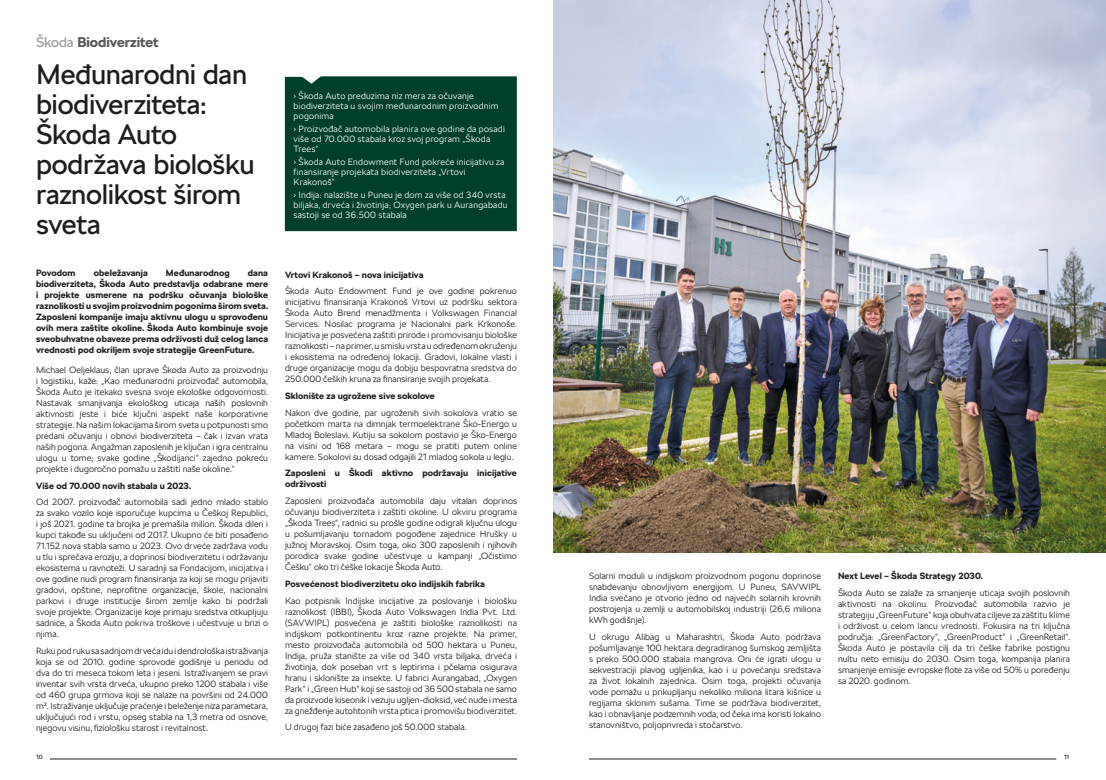
<style>
.page{position:relative;width:1106px;height:780px;background:#fff}
.page>*{position:absolute;margin:0;border:0;box-sizing:border-box;transform-origin:0 0}
.t1{font:28px/30px "SKODA Next";letter-spacing:-.01em;color:#1d1d1b}
.t2{font:700 14px "SKODA Next";color:#575756}
.t3{font:300 9px/11px "SKODA Next";letter-spacing:.005em;color:#1d1d1b;text-align:justify}
.t4{font:700 9px/11px "SKODA Next";letter-spacing:.01em;color:#1d1d1b;text-align:justify}
.t5{font:300 9px/10px "SKODA Next";letter-spacing:.025em;color:#fff}
.t6{font:6px "SKODA Next";color:#1d1d1b}
.s1{font-weight:400;color:#9d9d9d}
</style>
<div class="page">
<hr style="left:589px;top:758px;width:467px;height:1px;background:#1d1d1b">
<hr style="left:50px;top:758px;width:467px;height:1px;background:#1d1d1b">
<div style="left:285px;top:76px;width:232px;height:155px;background:#003f2a"></div>
<img style="left:553px;top:0;width:553px;height:552px">
<h2 class="t2" style="left:36px;top:33px;width:124px"><span class="s1">Škoda</span> Biodiverzitet</h2>
<h1 class="t1" style="left:36px;top:59px;width:220px">Međunarodni dan biodiverziteta:<br>Škoda Auto podržava biološku raznolikost širom sveta</h1>
<p class="t4" style="left:36px;top:267px;width:41px">Povodom</p>
<p class="t4" style="left:94px;top:267px;width:55px">obeležavanja</p>
<p class="t4" style="left:166px;top:267px;width:65px">Međunarodnog</p>
<p class="t4" style="left:36px;top:267px;width:233px;text-indent:212px">dana biodiverziteta, Škoda Auto predstavlja odabrane mere i projekte usmerene na podršku očuvanja biološke raznolikosti u svojim proizvodnim pogonima širom sveta.<br>Zaposleni kompanije imaju aktivnu ulogu u sprovođenu ovih mera zaštite okoline. Škoda Auto kombinuje svoje sveobuhvatne obaveze prema održivosti duž celog lanca vrednosti pod okriljem svoje strategije GreenFuture.</p>
<p class="t3" style="left:36px;top:364px;width:233px">Michael Oeljeklaus, član uprave Škoda Auto za proizvodnju i logistiku, kaže: „Kao međunarodni proizvođač automobila, Škoda Auto je itekako svesna svoje ekološke odgovornosti.<br>Nastavak smanjivanja ekološkog uticaja naših poslovnih aktivnosti jeste i biće ključni aspekt naše korporativne strategije. Na našim lokacijama širom sveta u potpunosti smo predani očuvanju i obnovi biodiverziteta – čak i izvan vrata naših pogona. Angažman zaposlenih je ključan i igra centralnu ulogu u tome; svake godine „Škodijanci“ zajedno pokreću projekte i dugoročno pomažu u zaštiti naše okoline.“</p>
<p class="t4" style="left:36px;top:480px;width:157px">Više od 70.000 novih stabala u 2023.</p>
<p class="t3" style="left:36px;top:496px;width:233px">Od 2007. proizvođač automobila sadi jedno mlado stablo za svako vozilo koje isporučuje kupcima u Češkoj Republici, i još 2021. godine ta brojka je premašila milion. Škoda dileri i kupci takođe su uključeni od 2017. Ukupno će biti posađeno 71.152 nova stabla samo u 2023. Ovo drveće zadržava vodu u tlu i sprečava eroziju, a doprinosi biodiverzitetu i održavanju ekosistema u ravnoteži. U saradnji sa Fondacijom, inicijativa i ove godine nudi program finansiranja za koji se mogu prijaviti gradovi, opštine, neprofitne organizacije, škole, nacionalni parkovi i druge institucije širom zemlje kako bi podržali svoje projekte. Organizacije koje primaju sredstva otkupljuju sadnice, a Škoda Auto pokriva troškove i učestvuje u brizi o njima.</p>
<p class="t3" style="left:36px;top:645px;width:233px">Ruku pod ruku sa sadnjom drveća idu i dendrološka istraživanja koja se od 2010. godine sprovode godišnje u periodu od dva do tri meseca tokom leta i jeseni. Istraživanjem se pravi inventar svih vrsta drveća, ukupno preko 1200 stabala i više od 460 grupa grmova koji se nalaze na površini od 24.000 m². Istraživanje uključuje praćenje i beleženje niza parametara, uključujući rod i vrstu, opseg stabla na 1,3 metra od osnove, njegovu visinu, fiziološku starost i revitalnost.</p>
<p class="t5" style="left:293px;top:91px;width:207px">› Škoda Auto preduzima niz mera za očuvanje biodiverziteta u svojim međunarodnim proizvodnim pogonima</p>
<p class="t5" style="left:293px;top:124px;width:213px">› Proizvođač automobila planira ove godine da posadi više od 70.000 stabala kroz svoj program „Škoda<br>Trees“</p>
<p class="t5" style="left:293px;top:157px;width:212px">› Škoda Auto Endowment Fund pokreće inicijativu za finansiranje projekata biodiverziteta „Vrtovi<br>Krakonoš“</p>
<p class="t5" style="left:293px;top:190px;width:215px">› Indija: nalazište u Puneu je dom za više od 340 vrsta biljaka, drveća i životinja; Oxygen park u Aurangabadu sastoji se od 36.500 stabala</p>
<p class="t4" style="left:285px;top:269px;width:140px">Vrtovi Krakonoš – nova inicijativa</p>
<p class="t3" style="left:285px;top:286px;width:233px">Škoda Auto Endowment Fund je ove godine pokrenuo inicijativu finansiranja Krakonoš Vrtovi uz podršku sektora Škoda Auto Brend menadžmenta i Volkswagen Financial Services. Nosilac programa je Nacionalni park Krkonoše.<br>Inicijativa je posvećena zaštiti prirode i promovisanju biološke raznolikosti – na primer, u smislu vrsta u određenom okruženju i ekosistema na određenoj lokaciji. Gradovi, lokalne vlasti i druge organizacije mogu da dobiju bespovratna sredstva do 250.000 čeških kruna za finansiranje svojih projekata.</p>
<p class="t4" style="left:285px;top:390px;width:151px">Sklonište za ugrožene sive sokolove</p>
<p class="t3" style="left:285px;top:407px;width:233px">Nakon dve godine, par ugroženih sivih sokolova vratio se početkom marta na dimnjak termoelektrane Ško-Energo u Mladoj Boleslavi. Kutiju sa sokolom postavio je Ško-Energo na visini od 168 metara – mogu se pratiti putem online kamere. Sokolovi su dosad odgajili 21 mladog sokola u leglu.</p>
<p class="t4" style="left:285px;top:467px;width:233px">Zaposleni u Škodi aktivno podržavaju inicijative održivosti</p>
<p class="t3" style="left:285px;top:495px;width:233px">Zaposleni proizvođača automobila daju vitalan doprinos očuvanju biodiverziteta i zaštiti okoline. U okviru programa „Škoda Trees“, radnici su prošle godine odigrali ključnu ulogu u pošumljavanju tornadom pogođene zajednice Hrušky u južnoj Moravskoj. Osim toga, oko 300 zaposlenih i njihovih porodica svake godine učestvuje u kampanji „Očistimo Češku“ oko tri češke lokacije Škoda Auto.</p>
<p class="t4" style="left:285px;top:578px;width:201px">Posvećenost biodiverzitetu oko indijskih fabrika</p>
<p class="t3" style="left:285px;top:595px;width:233px">Kao potpisnik Indijske inicijative za poslovanje i biološku raznolikost (IBBI), Škoda Auto Volkswagen India Pvt. Ltd. (SAVWIPL) posvećena je zaštiti biološke raznolikosti na indijskom potkontinentu kroz razne projekte. Na primer, mesto proizvođača automobila od 500 hektara u Puneu, Indija, pruža stanište za više od 340 vrsta biljaka, drveća i životinja, dok poseban vrt s leptirima i pčelama osigurava hranu i sklonište za insekte. U fabrici Aurangabad, „Oxygen Park“ i „Green Hub“ koji se sastoji od 36 500 stabala ne samo da proizvode kiseonik i vezuju ugljen-dioksid, već nude i mesta za gnežđenje autohtonih vrsta ptica i promovišu biodiverzitet.</p>
<p class="t3" style="left:285px;top:721px;width:183px">U drugoj fazi biće zasađeno još 50.000 stabala.</p>
<p class="t3" style="left:589px;top:570px;width:233px">Solarni moduli u indijskom proizvodnom pogonu doprinose snabdevanju obnovljivom energijom. U Puneu, SAVWIPL India svečano je otvorio jedno od najvećih solarnih krovnih postrojenja u zemlji u automobilskoj industriji (26,6 miliona kWh godišnje).</p>
<p class="t3" style="left:589px;top:631px;width:233px">U okrugu Alibag u Maharashtri, Škoda Auto podržava pošumljavanje 100 hektara degradiranog šumskog zemljišta s preko 500.000 stabala mangrova. Oni će igrati ulogu u sekvestraciji plavog ugljenika, kao i u povećanju sredstava za život lokalnih zajednica. Osim toga, projekti očuvanja vode pomažu u prikupljanju nekoliko miliona litara kišnice u regijama sklonim sušama. Time se podržava biodiverzitet, kao i obnavljanje podzemnih voda, od čeka ima koristi lokalno stanovništvo, poljoprivreda i stočarstvo.</p>
<p class="t4" style="left:838px;top:570px;width:146px">Next Level – Škoda Strategy 2030.</p>
<p class="t3" style="left:838px;top:587px;width:233px">Škoda Auto se zalaže za smanjenje uticaja svojih poslovnih aktivnosti na okolinu. Proizvođač automobila razvio je strategiju „GreenFuture“ koja obuhvata ciljeve za zaštitu klime i održivost u celom lancu vrednosti. Fokusira na tri ključna područja: „GreenFactory“, „GreenProduct“ i „GreenRetail“.<br>Škoda Auto je postavila cilj da tri češke fabrike postignu nultu neto emisiju do 2030. Osim toga, kompanija planira smanjenje emisije evropske flote za više od 50% u poređenju sa 2020. godinom.</p>
<p class="t6" style="left:36px;top:753px;width:8px">10</p>
<p class="t6" style="left:1064px;top:753px;width:7px">11</p>
</div>
